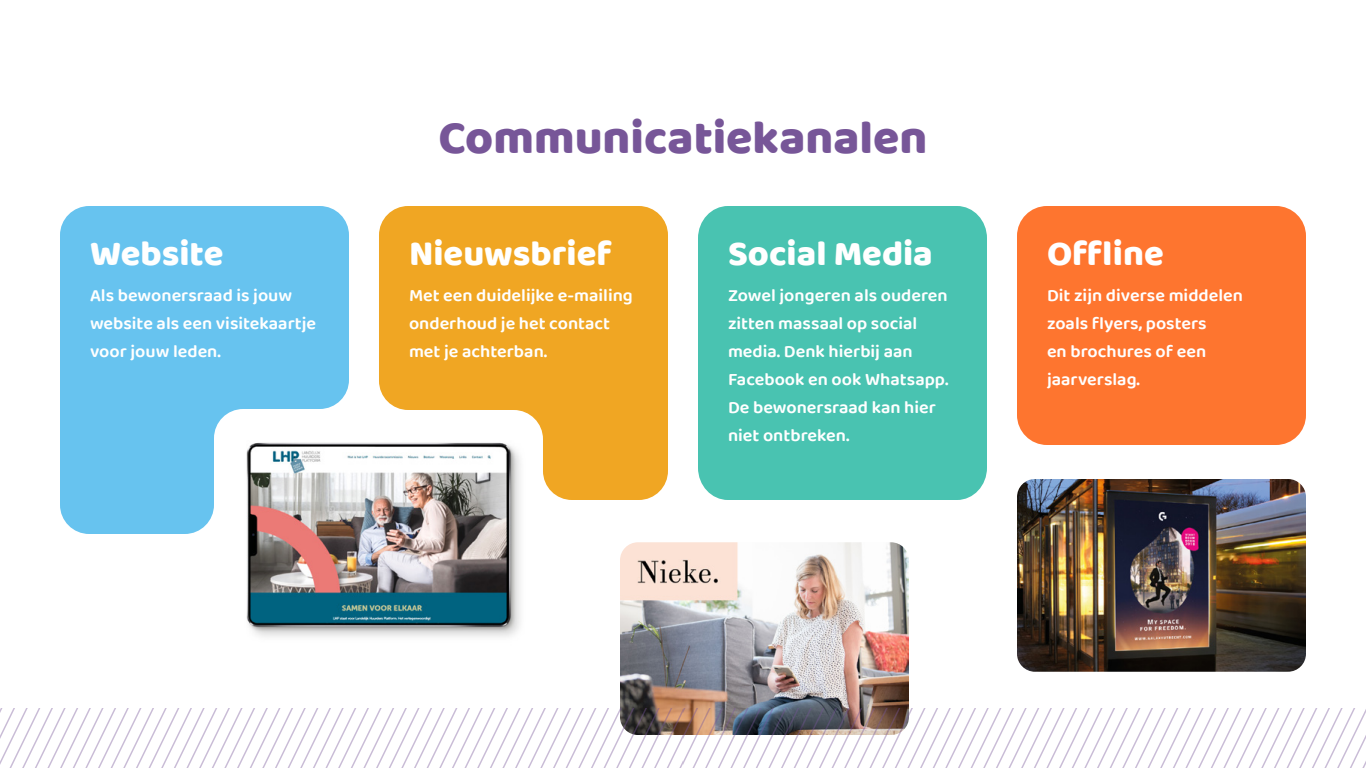
<style>
.page{position:relative;width:1366px;height:768px;background:#fff}
.page>*{position:absolute;margin:0;border:0;box-sizing:border-box;transform-origin:0 0}
.t1{font:800 48px "Baloo Da 2";color:#775698}
.t2{font:800 36px "Baloo Da 2";color:#fff}
.t3{font:600 18px/28px "Baloo Da 2";color:#fff}
</style>
<div class="page">
<div style="left:1017px;top:206px;width:289px;height:239px;background:#fe752f;border-radius:30px"></div>
<div style="left:698px;top:206px;width:289px;height:294px;background:#49c3b1;border-radius:31px"></div>
<div style="left:60px;top:206px;width:289px;height:328px;background:#67c3ef"></div>
<svg style="left:379px;top:206px;width:289px;height:294px;background:#f1ac32"></svg>
<img style="left:1017px;top:479px;width:289px;height:193px">
<img style="left:230px;top:430px;width:298px;height:207px">
<img style="left:620px;top:542px;width:289px;height:166px">
<svg style="left:0;top:708px;width:1366px;height:60px"></svg>
<h2 class="t2" style="left:90px;top:232px;width:135px">Website</h2>
<p class="t3" style="left:90px;top:281px;width:228px">Als bewonersraad is jouw website als een visitekaartje voor jouw leden.</p>
<h1 class="t1" style="left:438px;top:108px;width:491px">Communicatiekanalen</h1>
<h2 class="t2" style="left:409px;top:232px;width:204px">Nieuwsbrief</h2>
<p class="t3" style="left:409px;top:281px;width:225px">Met een duidelijke e-mailing onderhoud je het contact met je achterban.</p>
<h2 class="t2" style="left:728px;top:232px;width:206px">Social Media</h2>
<p class="t3" style="left:728px;top:281px;width:222px">Zowel jongeren als ouderen zitten massaal op social media. Denk hierbij aan<br>Facebook en ook Whatsapp.<br>De bewonersraad kan hier niet ontbreken.</p>
<h2 class="t2" style="left:1047px;top:232px;width:118px">Offline</h2>
<p class="t3" style="left:1047px;top:281px;width:198px">Dit zijn diverse middelen zoals flyers, posters<br>en brochures of een jaarverslag.</p>
</div>
